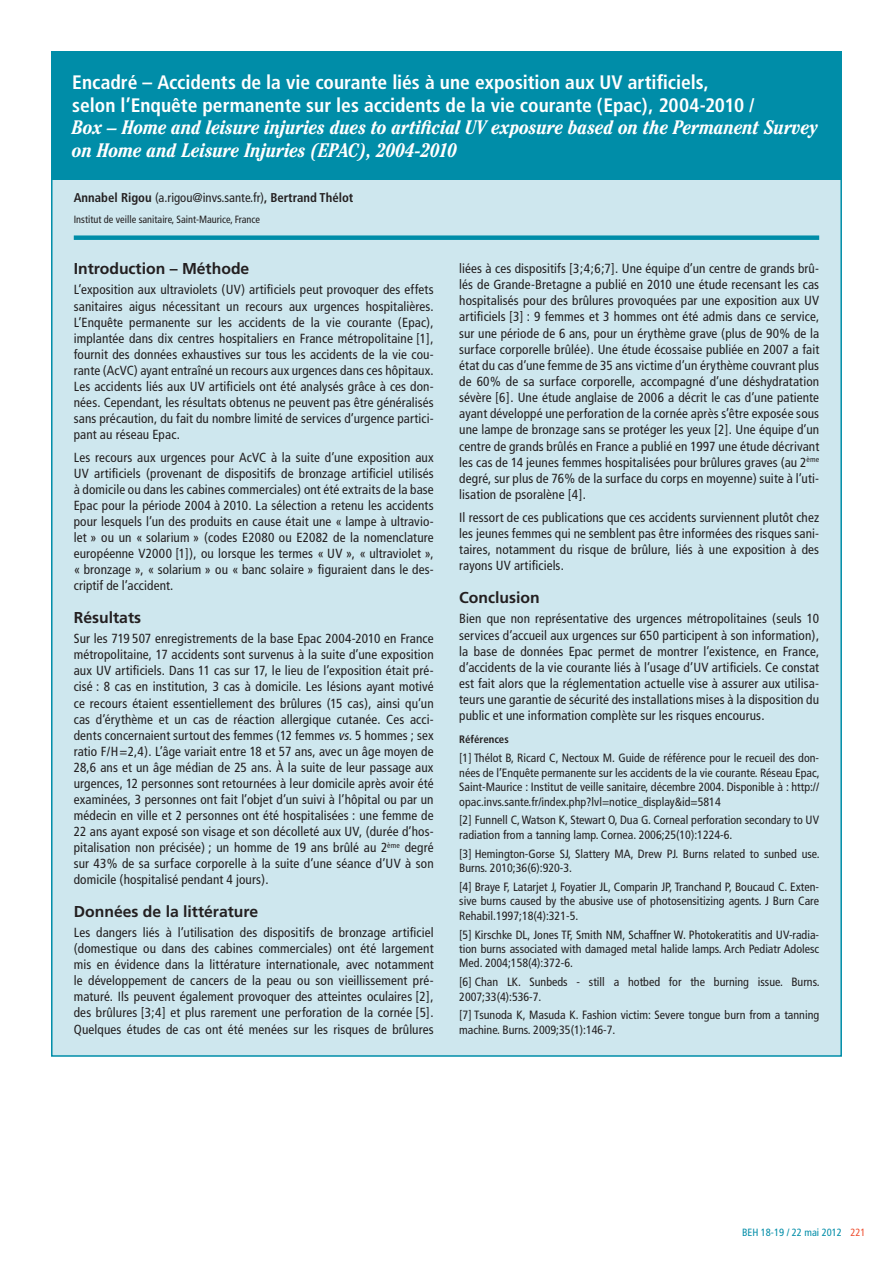
<style>
.page{position:relative;width:893px;height:1263px;background:#fff}
.page>*{position:absolute;margin:0;border:0;box-sizing:border-box;transform-origin:0 0}
.t1{font:700 condensed 19.5px/22.5px "Frutiger";color:#fff}
.t2{font:italic 700 condensed 19.5px/22.5px "Cheltenham";letter-spacing:-.005em;color:#fff}
.t3{font:700 15.75px "Frutiger";color:#231f20}
.t4{font:condensed 13.2px/16px "Frutiger";letter-spacing:.01em;color:#231f20;text-align:justify}
.t5{font:700 condensed 12.75px "Frutiger";color:#231f20}
.t6{font:condensed 12px/14.5px "Frutiger";color:#231f20}
.t7{font:700 condensed 10.8px "Frutiger";color:#231f20}
.t8{font:condensed 10.5px "Frutiger";color:#231f20}
.t9{font:condensed 10.5px "Frutiger";color:#008da8}
.s1{font-weight:400}
.s2{font-style:italic}
.s3{color:#ef5032}
</style>
<div class="page">
<div style="left:52px;top:179px;width:789px;height:877px;background:#cee7ee"></div>
<div style="left:74px;top:235px;width:745px;height:5px;background:#008da8"></div>
<div style="left:51px;top:51px;width:791px;height:129px;background:#008da8"></div>
<h1 class="t1" style="left:72px;top:71px;width:684px">Encadré – Accidents de la vie courante liés à une exposition aux UV artificiels, selon l’Enquête permanente sur les accidents de la vie courante (Epac), 2004-2010 /</h1>
<h1 class="t2" style="left:72px;top:116px;width:747px">Box – Home and leisure injuries dues to artificial UV exposure based on the Permanent Survey on Home and Leisure Injuries (EPAC), 2004-2010</h1>
<p class="t5" style="left:74px;top:190px;width:281px">Annabel Rigou <span class="s1">(a.rigou@invs.sante.fr)</span>, Bertrand Thélot</p>
<p class="t8" style="left:74px;top:213px;width:188px">Institut de veille sanitaire, Saint-Maurice, France</p>
<p class="t3" style="left:74px;top:259px;width:177px">Introduction – Méthode</p>
<p class="t4" style="left:74px;top:282px;width:361px">L’exposition aux ultraviolets (UV) artificiels peut provoquer des effets sanitaires aigus nécessitant un recours aux urgences hospitalières.<br>L’Enquête permanente sur les accidents de la vie courante (Epac), implantée dans dix centres hospitaliers en France métropolitaine [1], fournit des données exhaustives sur tous les accidents de la vie cou&shy;rante (AcVC) ayant entraîné un recours aux urgences dans ces hôpitaux.<br>Les accidents liés aux UV artificiels ont été analysés grâce à ces don&shy;nées. Cependant, les résultats obtenus ne peuvent pas être généralisés sans précaution, du fait du nombre limité de services d’urgence partici&shy;pant au réseau Epac.</p>
<p class="t4" style="left:74px;top:449px;width:361px">Les recours aux urgences pour AcVC à la suite d’une exposition aux UV artificiels (provenant de dispositifs de bronzage artificiel utilisés à domicile ou dans les cabines commerciales) ont été extraits de la base Epac pour la période 2004 à 2010. La sélection a retenu les accidents pour lesquels l’un des produits en cause était une « lampe à ultravio&shy;let » ou un « solarium » (codes E2080 ou E2082 de la nomenclature européenne V2000 [1]), ou lorsque les termes « UV », « ultraviolet », « bronzage », « solarium » ou « banc solaire » figuraient dans le des&shy;criptif de l’accident.</p>
<p class="t3" style="left:74px;top:608px;width:69px">Résultats</p>
<p class="t4" style="left:74px;top:631px;width:361px">Sur les 719 507 enregistrements de la base Epac 2004-2010 en France métropolitaine, 17 accidents sont survenus à la suite d’une exposition aux UV artificiels. Dans 11 cas sur 17, le lieu de l’exposition était pré&shy;cisé : 8 cas en institution, 3 cas à domicile. Les lésions ayant motivé ce recours étaient essentiellement des brûlures (15 cas), ainsi qu’un cas d’érythème et un cas de réaction allergique cutanée. Ces acci&shy;dents concernaient surtout des femmes (12 femmes <span class="s2">vs.</span>5 hommes ; sex ratio F/H=2,4). L’âge variait entre 18 et 57 ans, avec un âge moyen de 28,6 ans et un âge médian de 25 ans. À la suite de leur passage aux urgences, 12 personnes sont retournées à leur domicile après avoir été examinées, 3 personnes ont fait l’objet d’un suivi à l’hôpital ou par un médecin en ville et 2 personnes ont été hospitalisées : une femme de 22 ans ayant exposé son visage et son décolleté aux UV, (durée d’hos&shy;pitalisation non précisée) ; un homme de 19 ans brûlé au 2<sup>ème</sup> degré sur 43% de sa surface corporelle à la suite d’une séance d’UV à son domicile (hospitalisé pendant 4 jours).</p>
<p class="t3" style="left:74px;top:902px;width:186px">Données de la littérature</p>
<p class="t4" style="left:74px;top:925px;width:361px">Les dangers liés à l’utilisation des dispositifs de bronzage artificiel (domestique ou dans des cabines commerciales) ont été largement mis en évidence dans la littérature internationale, avec notamment le développement de cancers de la peau ou son vieillissement pré&shy;maturé. Ils peuvent également provoquer des atteintes oculaires [2], des brûlures [3;4] et plus rarement une perforation de la cornée [5].<br>Quelques études de cas ont été menées sur les risques de brûlures</p>
<p class="t4" style="left:459px;top:260px;width:361px">liées à ces dispositifs [3;4;6;7]. Une équipe d’un centre de grands brû&shy;lés de Grande-Bretagne a publié en 2010 une étude recensant les cas hospitalisés pour des brûlures provoquées par une exposition aux UV artificiels [3] : 9 femmes et 3 hommes ont été admis dans ce service, sur une période de 6 ans, pour un érythème grave (plus de 90% de la surface corporelle brûlée). Une étude écossaise publiée en 2007 a fait état du cas d’une femme de 35 ans victime d’un érythème couvrant plus de 60% de sa surface corporelle, accompagné d’une déshydratation sévère [6]. Une étude anglaise de 2006 a décrit le cas d’une patiente ayant développé une perforation de la cornée après s’être exposée sous une lampe de bronzage sans se protéger les yeux [2]. Une équipe d’un centre de grands brûlés en France a publié en 1997 une étude décrivant les cas de 14 jeunes femmes hospitalisées pour brûlures graves (au 2<sup>ème </sup>degré, sur plus de 76% de la surface du corps en moyenne) suite à l’uti&shy;lisation de psoralène [4].</p>
<p class="t4" style="left:459px;top:509px;width:361px">Il ressort de ces publications que ces accidents surviennent plutôt chez les jeunes femmes qui ne semblent pas être informées des risques sani&shy;taires, notamment du risque de brûlure, liés à une exposition à des rayons UV artificiels.</p>
<p class="t3" style="left:459px;top:588px;width:82px">Conclusion</p>
<p class="t4" style="left:459px;top:611px;width:361px">Bien que non représentative des urgences métropolitaines (seuls 10 services d’accueil aux urgences sur 650 participent à son information), la base de données Epac permet de montrer l’existence, en France, d’accidents de la vie courante liés à l’usage d’UV artificiels. Ce constat est fait alors que la réglementation actuelle vise à assurer aux utilisa&shy;teurs une garantie de sécurité des installations mises à la disposition du public et une information complète sur les risques encourus.</p>
<p class="t7" style="left:459px;top:733px;width:51px">Références</p>
<p class="t6" style="left:459px;top:751px;width:362px;text-align:justify">[1] Thélot B, Ricard C, Nectoux M. Guide de référence pour le recueil des don&shy;nées de l’Enquête permanente sur les accidents de la vie courante. Réseau Epac, Saint-Maurice : Institut de veille sanitaire, décembre 2004. Disponible à : http:// opac.invs.sante.fr/index.php?lvl=notice_display&amp;id=5814</p>
<p class="t6" style="left:459px;top:813px;width:361px">[2] Funnell C, Watson K, Stewart O, Dua G. Corneal perforation secondary to UV radiation from a tanning lamp. Cornea. 2006;25(10):1224-6.</p>
<p class="t6" style="left:459px;top:846px;width:362px">[3] Hemington-Gorse SJ, Slattery MA, Drew PJ. Burns related to sunbed use.<br>Burns. 2010;36(6):920-3.</p>
<p class="t6" style="left:459px;top:879px;width:361px;text-align:justify">[4] Braye F, Latarjet J, Foyatier JL, Comparin JP, Tranchand P, Boucaud C. Exten&shy;sive burns caused by the abusive use of photosensitizing agents. J Burn Care Rehabil.1997;18(4):321-5.</p>
<p class="t6" style="left:459px;top:927px;width:361px;text-align:justify">[5] Kirschke DL, Jones TF, Smith NM, Schaffner W. Photokeratitis and UV-radia&shy;tion burns associated with damaged metal halide lamps. Arch Pediatr Adolesc Med. 2004;158(4):372-6.</p>
<p class="t6" style="left:459px;top:975px;width:362px">[6] Chan LK. Sunbeds - still a hotbed for the burning issue. Burns.<br>2007;33(4):536-7.</p>
<p class="t6" style="left:459px;top:1008px;width:361px">[7] Tsunoda K, Masuda K. Fashion victim: Severe tongue burn from a tanning machine. Burns. 2009;35(1):146-7.</p>
<p class="t9" style="left:742px;top:1226px;width:125px">BEH 18-19 / 22 mai 2012 <span class="s3">221</span></p>
</div>
